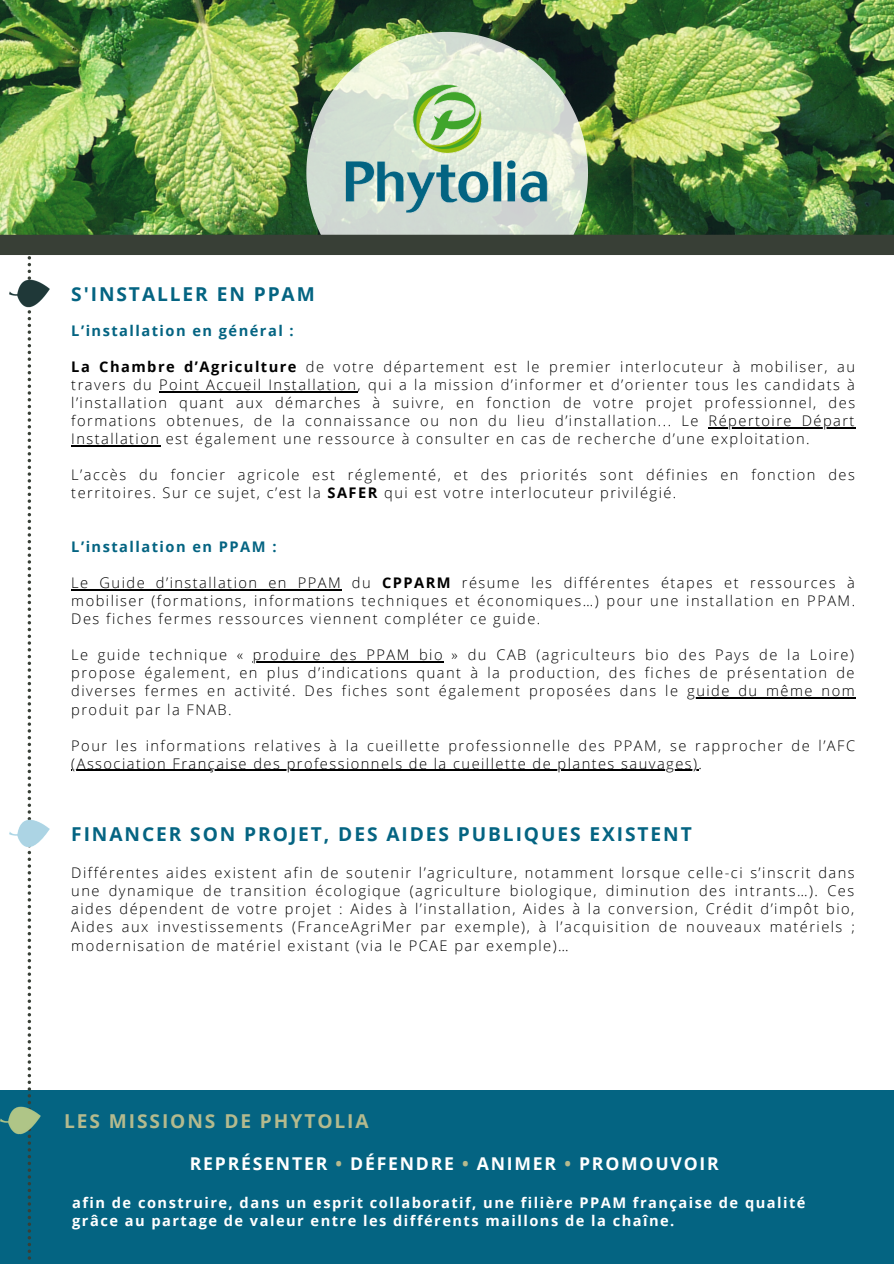
<style>
.page{position:relative;width:894px;height:1264px;background:#fff}
.page>*{position:absolute;margin:0;border:0;box-sizing:border-box;transform-origin:0 0}
.t1{font:700 19.2px "Open Sans";letter-spacing:.1em;color:#046482}
.t2{font:700 19.2px "Open Sans";letter-spacing:.1em;color:#b4ba8e}
.t3{font:700 17.7px "Open Sans";letter-spacing:.1em;color:#fff}
.t4{font:300 14.7px/18px "Open Sans";letter-spacing:.1em;color:#000;text-align:justify}
.t5{font:700 14.7px/18px "Open Sans";letter-spacing:.1em;color:#fff}
.t6{font:700 14.7px "Open Sans";letter-spacing:.1em;color:#046482}
.s1{font-weight:700}
.s2{color:#b4ba8e}
</style>
<div class="page">
<img style="left:0;top:0;width:893px;height:235px">
<svg style="left:306px;top:32px;width:282px;height:203px;background:#8d9f86"></svg>
<img style="left:334px;top:61px;width:225px;height:173px">
<div style="left:0;top:1090px;width:893px;height:173px;background:#046482"></div>
<svg style="left:28px;top:256px;width:3px;height:1003px"></svg>
<img style="left:9px;top:273px;width:41px;height:40px">
<img style="left:0;top:1100px;width:41px;height:40px">
<div style="left:0;top:235px;width:893px;height:20px;background:#383f36"></div>
<img style="left:9px;top:813px;width:41px;height:40px">
<hr style="left:159px;top:391px;width:198px;height:1px;background:#000">
<hr style="left:708px;top:427px;width:147px;height:1px;background:#000">
<hr style="left:71px;top:445px;width:89px;height:1px;background:#000">
<hr style="left:71px;top:589px;width:271px;height:1px;background:#000">
<hr style="left:252px;top:661px;width:192px;height:1px;background:#000">
<hr style="left:687px;top:697px;width:168px;height:1px;background:#000">
<hr style="left:71px;top:769px;width:627px;height:1px;background:#000">
<p class="t1" style="left:71px;top:280px;width:245px">S'INSTALLER EN PPAM</p>
<p class="t6" style="left:71px;top:320px;width:224px">L’installation en général :</p>
<p class="t4" style="left:71px;top:357px;width:785px"><span class="s1">La Chambre d’Agriculture</span> de votre département est le premier interlocuteur à mobiliser, au travers du Point Accueil Installation, qui a la mission d’informer et d’orienter tous les candidats à l’installation quant aux démarches à suivre, en fonction de votre projet professionnel, des formations obtenues, de la connaissance ou non du lieu d’installation... Le Répertoire Départ Installation est également une ressource à consulter en cas de recherche d’une exploitation.</p>
<p class="t4" style="left:71px;top:465px;width:784px">L’accès du foncier agricole est réglementé, et des priorités sont définies en fonction des territoires. Sur ce sujet, c’est la <span class="s1">SAFER</span> qui est votre interlocuteur privilégié.</p>
<p class="t6" style="left:71px;top:536px;width:207px">L’installation en PPAM :</p>
<p class="t4" style="left:71px;top:573px;width:785px">Le Guide d’installation en PPAM du <span class="s1">CPPARM</span> résume les différentes étapes et ressources à mobiliser (formations, informations techniques et économiques…) pour une installation en PPAM.<br>Des fiches fermes ressources viennent compléter ce guide.</p>
<p class="t4" style="left:71px;top:645px;width:784px">Le guide technique « produire des PPAM bio » du CAB (agriculteurs bio des Pays de la Loire) propose également, en plus d’indications quant à la production, des fiches de présentation de diverses fermes en activité. Des fiches sont également proposées dans le guide du même nom produit par la FNAB.</p>
<p class="t4" style="left:71px;top:735px;width:785px">Pour les informations relatives à la cueillette professionnelle des PPAM, se rapprocher de l’AFC (Association Française des professionnels de la cueillette de plantes sauvages).</p>
<p class="t1" style="left:71px;top:820px;width:622px">FINANCER SON PROJET, DES AIDES PUBLIQUES EXISTENT</p>
<p class="t4" style="left:71px;top:863px;width:785px">Différentes aides existent afin de soutenir l’agriculture, notamment lorsque celle-ci s’inscrit dans une dynamique de transition écologique (agriculture biologique, diminution des intrants…). Ces aides dépendent de votre projet : Aides à l’installation, Aides à la conversion, Crédit d’impôt bio, Aides aux investissements (FranceAgriMer par exemple), à l’acquisition de nouveaux matériels ; modernisation de matériel existant (via le PCAE par exemple)…</p>
<p class="t2" style="left:64px;top:1107px;width:306px">LES MISSIONS DE PHYTOLIA</p>
<p class="t3" style="left:190px;top:1151px;width:530px">REPRÉSENTER <span class="s2">•</span> DÉFENDRE <span class="s2">•</span> ANIMER <span class="s2">•</span> PROMOUVOIR</p>
<p class="t5" style="left:72px;top:1193px;width:734px">afin de construire, dans un esprit collaboratif, une filière PPAM française de qualité grâce au partage de valeur entre les différents maillons de la chaîne.</p>
</div>
